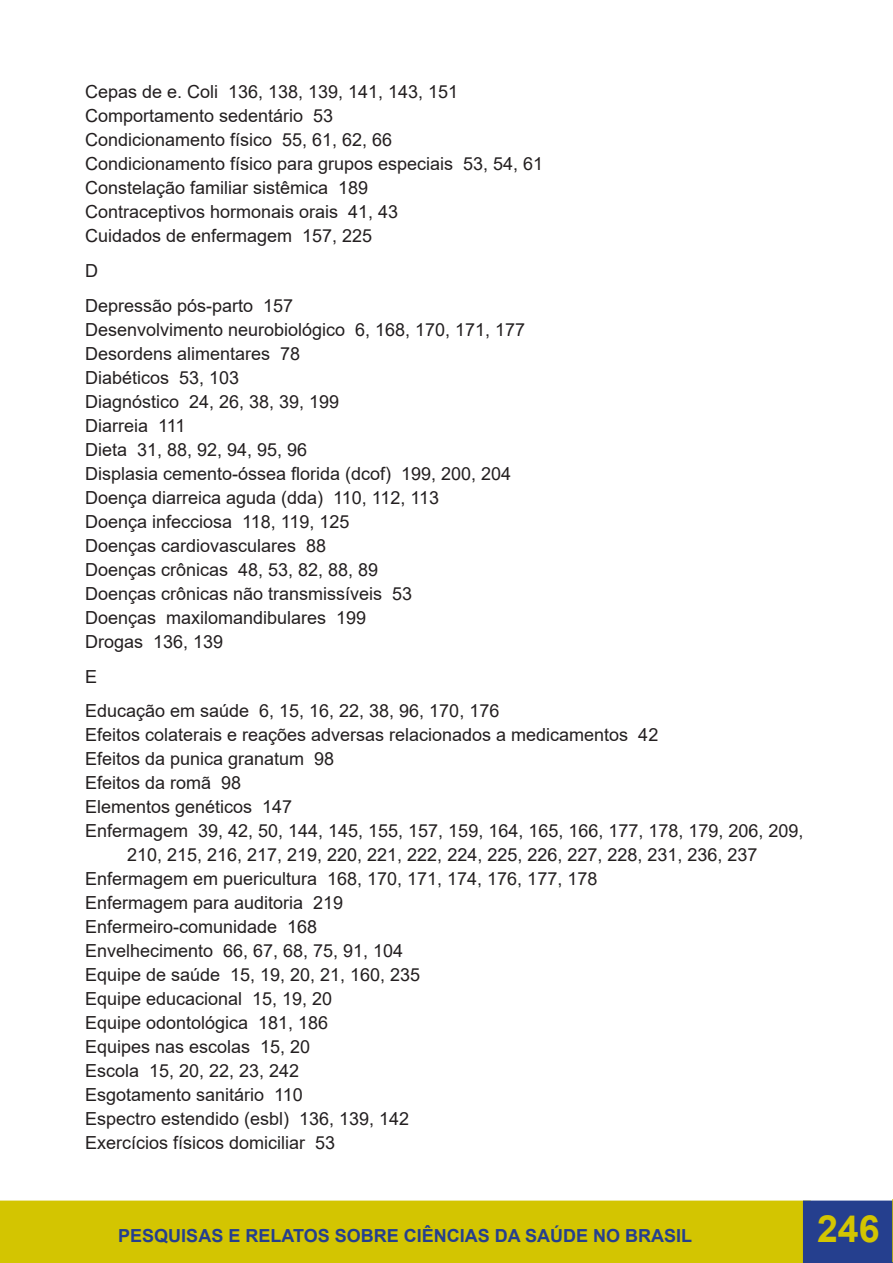
<style>
.page{position:relative;width:893px;height:1263px;background:#fff}
.page>*{position:absolute;margin:0;border:0;box-sizing:border-box;transform-origin:0 0}
.t1{font:700 37.5px "Arial";color:#d3c501}
.t2{font:18px/24px "Arial";color:#231f20;text-align:center}
.t3{font:700 18px "Arial";color:#253f8e}
</style>
<div class="page">
<div style="left:0;top:1201px;width:810px;height:62px;background:#d3c501"></div>
<div style="left:0;top:1200px;width:811px;height:63px;border:2px solid #d3c501"></div>
<div style="left:803px;top:1200px;width:90px;height:63px;background:#253f8e;border:2px solid #253f8e"></div>
<div style="left:812px;top:1214px;width:72px;height:49px;background:#253f8e"></div>
<svg style="left:892px;top:1199px;width:1px;height:63px"></svg>
<p class="t2" style="left:85px;top:80px;width:375px">Cepas de e. Coli 136, 138, 139, 141, 143, 151</p>
<p class="t2" style="left:85px;top:104px;width:250px">Comportamento sedentário 53</p>
<p class="t2" style="left:85px;top:128px;width:309px">Condicionamento físico 55, 61, 62, 66</p>
<p class="t2" style="left:85px;top:152px;width:460px">Condicionamento físico para grupos especiais 53, 54, 61</p>
<p class="t2" style="left:85px;top:176px;width:285px">Constelação familiar sistêmica 189</p>
<p class="t2" style="left:85px;top:200px;width:315px">Contraceptivos hormonais orais 41, 43</p>
<p class="t2" style="left:85px;top:224px;width:289px">Cuidados de enfermagem 157, 225</p>
<p class="t2" style="left:85px;top:259px;width:14px">D</p>
<p class="t2" style="left:85px;top:293px;width:210px">Depressão pós-parto 157</p>
<p class="t2" style="left:85px;top:317px;width:442px">Desenvolvimento neurobiológico 6, 168, 170, 171, 177</p>
<p class="t2" style="left:85px;top:341px;width:217px">Desordens alimentares 78</p>
<p class="t2" style="left:85px;top:365px;width:156px">Diabéticos 53, 103</p>
<p class="t2" style="left:85px;top:389px;width:256px">Diagnóstico 24, 26, 38, 39, 199</p>
<p class="t2" style="left:85px;top:413px;width:102px">Diarreia 111</p>
<p class="t2" style="left:85px;top:437px;width:224px">Dieta 31, 88, 92, 94, 95, 96</p>
<p class="t2" style="left:85px;top:461px;width:428px">Displasia cemento-óssea florida (dcof) 199, 200, 204</p>
<p class="t2" style="left:85px;top:485px;width:356px">Doença diarreica aguda (dda) 110, 112, 113</p>
<p class="t2" style="left:85px;top:509px;width:266px">Doença infecciosa 118, 119, 125</p>
<p class="t2" style="left:85px;top:533px;width:243px">Doenças cardiovasculares 88</p>
<p class="t2" style="left:85px;top:557px;width:295px">Doenças crônicas 48, 53, 82, 88, 89</p>
<p class="t2" style="left:85px;top:581px;width:329px">Doenças crônicas não transmissíveis 53</p>
<p class="t2" style="left:85px;top:605px;width:283px">Doenças maxilomandibulares 199</p>
<p class="t2" style="left:85px;top:629px;width:140px">Drogas 136, 139</p>
<p class="t2" style="left:85px;top:664px;width:14px">E</p>
<p class="t2" style="left:85px;top:699px;width:416px">Educação em saúde 6, 15, 16, 22, 38, 96, 170, 176</p>
<p class="t2" style="left:85px;top:723px;width:575px">Efeitos colaterais e reações adversas relacionados a medicamentos 42</p>
<p class="t2" style="left:85px;top:747px;width:251px">Efeitos da punica granatum 98</p>
<p class="t2" style="left:85px;top:771px;width:158px">Efeitos da romã 98</p>
<p class="t2" style="left:85px;top:795px;width:209px">Elementos genéticos 147</p>
<p class="t2" style="left:85px;top:819px;width:720px">Enfermagem 39, 42, 50, 144, 145, 155, 157, 159, 164, 165, 166, 177, 178, 179, 206, 209,<br>210, 215, 216, 217, 219, 220, 221, 222, 224, 225, 226, 227, 228, 231, 236, 237</p>
<p class="t2" style="left:85px;top:867px;width:514px">Enfermagem em puericultura 168, 170, 171, 174, 176, 177, 178</p>
<p class="t2" style="left:85px;top:891px;width:260px">Enfermagem para auditoria 219</p>
<p class="t2" style="left:85px;top:915px;width:234px">Enfermeiro-comunidade 168</p>
<p class="t2" style="left:85px;top:939px;width:320px">Envelhecimento 66, 67, 68, 75, 91, 104</p>
<p class="t2" style="left:85px;top:963px;width:337px">Equipe de saúde 15, 19, 20, 21, 160, 235</p>
<p class="t2" style="left:85px;top:987px;width:249px">Equipe educacional 15, 19, 20</p>
<p class="t2" style="left:85px;top:1011px;width:245px">Equipe odontológica 181, 186</p>
<p class="t2" style="left:85px;top:1035px;width:227px">Equipes nas escolas 15, 20</p>
<p class="t2" style="left:85px;top:1059px;width:216px">Escola 15, 20, 22, 23, 242</p>
<p class="t2" style="left:85px;top:1083px;width:219px">Esgotamento sanitário 110</p>
<p class="t2" style="left:85px;top:1107px;width:326px">Espectro estendido (esbl) 136, 139, 142</p>
<p class="t2" style="left:85px;top:1131px;width:252px">Exercícios físicos domiciliar 53</p>
<p class="t3" style="left:118px;top:1223px;width:575px">PESQUISAS E RELATOS SOBRE CIÊNCIAS DA SAÚDE NO BRASIL</p>
<h1 class="t1" style="left:817px;top:1202px;width:64px">246</h1>
</div>
